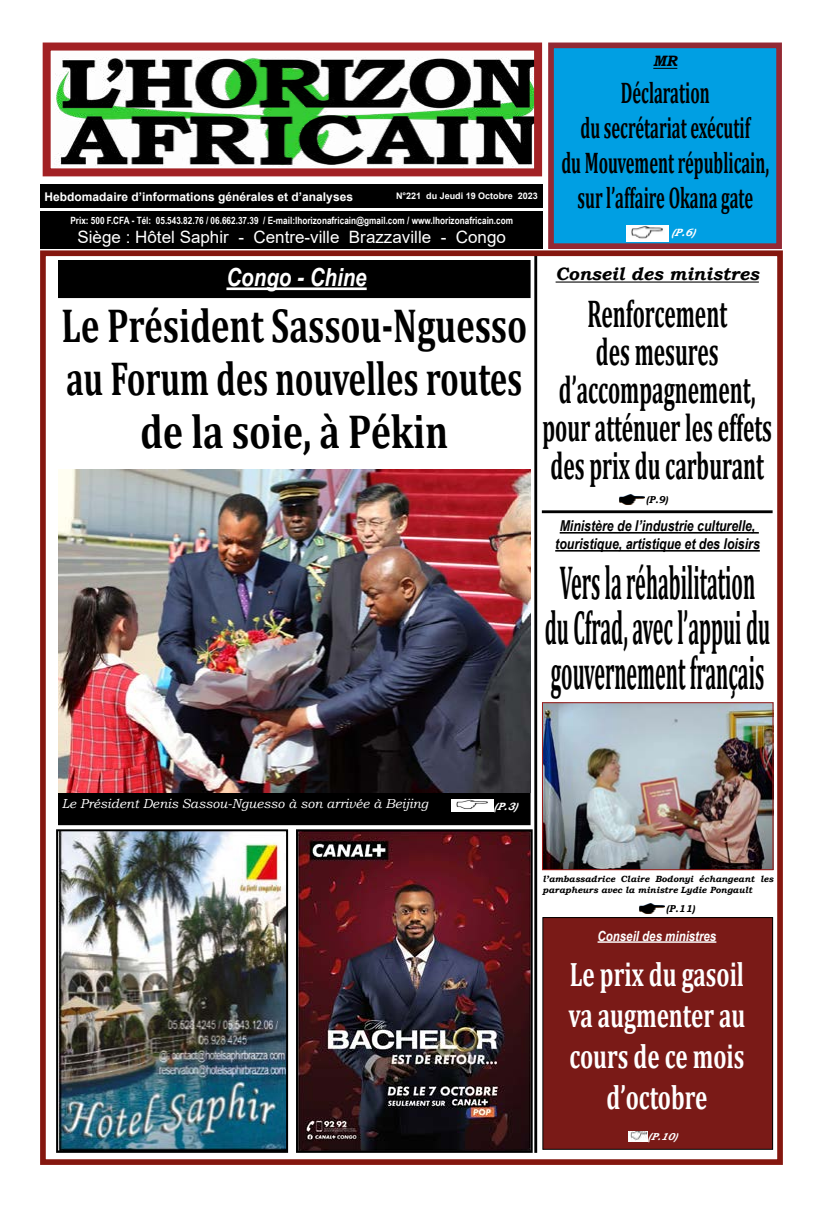
<style>
.page{position:relative;width:823px;height:1205px;background:#fff}
.page>*{position:absolute;margin:0;border:0;box-sizing:border-box;transform-origin:0 0}
.t1{font:700 48px/53px "Cambria";color:#000;text-align:center;scale:.73 1}
.t2{font:700 48px/45px "Cambria";color:#000;text-align:center;scale:.42 1}
.t3{font:700 39px/38px "Cambria";color:#000;text-align:center;scale:.55 1}
.t4{font:700 34px/40.8px "Cambria";color:#fff;text-align:center;scale:.68 1}
.t5{font:700 30px/35px "Cambria";color:#000;text-align:center;scale:.55 1}
.t6{font:italic 700 25px "Arial Narrow";color:#fff}
.t7{font:italic 700 18px "Bookman Old Style";color:#000}
.t8{font:17px "Arial";color:#fff}
.t9{font:italic 700 15px/18px "Arial Narrow";color:#000}
.t10{font:italic 700 15px "Bookman Old Style";color:#000}
.t11{font:italic 700 14px "Arial Narrow";color:#fff}
.t12{font:italic 13px "Bookman Old Style";color:#fff}
.t13{font:700 12px "Arial";color:#fff}
.t14{font:italic 700 10.5px "Bookman Old Style";color:#fff}
.t15{font:700 10px "Arial Narrow";color:#fff}
.t16{font:italic 700 10px "Bookman Old Style";color:#000}
.t17{font:italic 700 10px "Bookman Old Style";color:#fff}
.t18{font:italic 700 9px/11px "Bookman Old Style";color:#000}
.t19{font:700 9px "Arial";color:#fff}
.s1{font-size:10.5px}
</style>
<div class="page">
<div style="left:59px;top:793px;width:470px;height:32px;background:#000"></div>
<div style="left:59px;top:260px;width:470px;height:37px;background:#000"></div>
<div style="left:58px;top:260px;width:472px;height:38px;border:1px solid #000"></div>
<img style="left:619px;top:494px;width:26px;height:11px">
<div style="left:40px;top:184px;width:501px;height:24px;background:#000"></div>
<div style="left:40px;top:211px;width:501px;height:38px;background:#000"></div>
<img style="left:59px;top:832px;width:226px;height:318px">
<div style="left:56px;top:829px;width:232px;height:324px;border:2px solid #000"></div>
<img style="left:299px;top:832px;width:230px;height:318px">
<div style="left:296px;top:829px;width:236px;height:324px;border:2px solid #000"></div>
<img style="left:55px;top:57px;width:477px;height:110px">
<div style="left:43px;top:43px;width:498px;height:133px;border:8px solid #a22124"></div>
<div style="left:548px;top:43px;width:233px;height:206px;background:#009fe3;border:6px solid #932934"></div>
<img style="left:626px;top:226px;width:42px;height:16px">
<img style="left:451px;top:800px;width:42px;height:12px">
<img style="left:639px;top:903px;width:26px;height:11px">
<hr style="left:226px;top:287px;width:140px;height:3px;background:#fff">
<img style="left:58px;top:469px;width:472px;height:324px">
<hr style="left:534px;top:255px;width:3px;height:898px;background:#000">
<div style="left:40px;top:250px;width:742px;height:915px;border:6px solid #85170f"></div>
<div style="left:542px;top:917px;width:230px;height:232px;background:#7a1a17"></div>
<img style="left:628px;top:1131px;width:19px;height:10px">
<hr style="left:555px;top:281px;width:203px;height:2px;background:#000">
<hr style="left:541px;top:510px;width:231px;height:3px;background:#000">
<hr style="left:559px;top:532px;width:199px;height:1px;background:#000">
<hr style="left:555px;top:550px;width:204px;height:1px;background:#000">
<img style="left:544px;top:704px;width:226px;height:164px">
<div style="left:542px;top:702px;width:230px;height:168px;border:1px solid #9d1a16"></div>
<svg style="left:653px;top:68px;width:24px;height:1px"></svg>
<hr style="left:597px;top:941px;width:119px;height:2px;background:#fff">
<p class="t13" style="left:45px;top:188px;width:310px">Hebdomadaire d’informations générales et d’analyses</p>
<p class="t19" style="left:396px;top:190px;width:143px">N°221 du Jeudi 19 Octobre 2023</p>
<h3 class="t8" style="left:77px;top:225px;width:429px">Siège : Hôtel Saphir - Centre-ville Brazzaville - Congo</h3>
<p class="t15" style="left:70px;top:212px;width:444px">Prix: 500 F.CFA - Tél: 05.543.82.76 / 06.662.37.39 / E-mail:lhorizonafricain@gmail.com / www.lhorizonafricain.com</p>
<h3 class="t10" style="left:653px;top:50px;width:26px">MR</h3>
<h3 class="t5" style="left:561px;top:74px;width:379px">Déclaration<br>du secrétariat exécutif<br>du Mouvement républicain, sur l’affaire Okana gate</h3>
<p class="t14" style="left:671px;top:225px;width:28px">(P .6)</p>
<h3 class="t6" style="left:226px;top:258px;width:142px">Congo - Chine</h3>
<h1 class="t1" style="left:62px;top:297px;width:640px">Le Président Sassou-Nguesso au Forum des nouvelles routes de la soie, à Pékin</h1>
<h3 class="t7" style="left:555px;top:260px;width:205px">Conseil des ministres</h3>
<h2 class="t3" style="left:542px;top:293px;width:419px">Renforcement<br>des mesures d’accompagnement, pour atténuer les effets des prix du carburant</h2>
<p class="t16" style="left:645px;top:492px;width:23px">(P.9)</p>
<h3 class="t9" style="left:555px;top:516px;width:206px">Ministère de l’industrie culturelle, touristique, artistique et des loisirs</h3>
<h1 class="t2" style="left:544px;top:558px;width:537px">Vers la réhabilitation du Cfrad, avec l’appui du gouvernement français</h1>
<h3 class="t12" style="left:62px;top:794px;width:368px">Le Président Denis Sassou-Nguesso à son arrivée à Beijing</h3>
<p class="t14" style="left:493px;top:799px;width:28px">(P .3)</p>
<p class="t18" style="left:542px;top:873px;width:232px">l’ambassadrice Claire Bodonyi échangeant les parapheurs avec la ministre Lydie Pongault</p>
<p class="t16" style="left:665px;top:901px;width:30px">(P.11)</p>
<h3 class="t11" style="left:597px;top:925px;width:120px">Conseil des ministres</h3>
<h3 class="t4" style="left:568px;top:953px;width:261px">Le prix du gasoil va augmenter au cours de ce mois d’octobre</h3>
<p class="t17" style="left:647px;top:1129px;width:34px"><span class="s1">(</span>P.10)</p>
</div>
